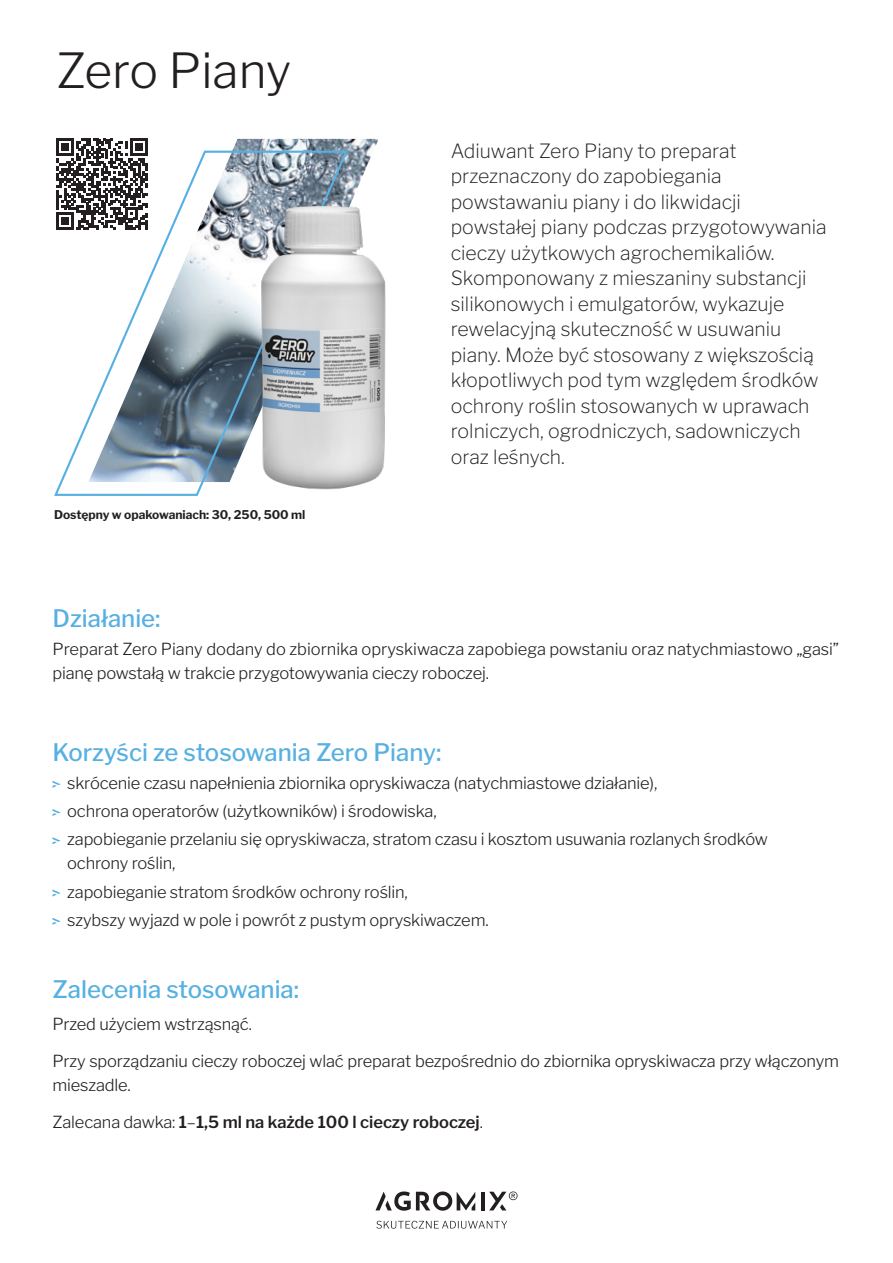
<style>
.page{position:relative;width:893px;height:1263px;background:#fff}
.page>*{position:absolute;margin:0;border:0;box-sizing:border-box;transform-origin:0 0}
.t1{font:300 48px "Libre Franklin";color:#231f20}
.t2{font:500 24px "Libre Franklin";color:#57b0e2}
.t3{font:200 19.5px/25.5px "Libre Franklin";color:#231f20}
.t4{font:300 16.5px/28.2px "Libre Franklin";letter-spacing:-.01em;color:#231f20}
.t5{font:600 16.5px "Libre Franklin";color:#231f20}
.t6{font:700 12px "Libre Franklin";color:#231f20}
.s1{font-weight:300}
</style>
<div class="page">
<svg style="left:376px;top:1221px;width:131px;height:7px"></svg>
<svg style="left:489px;top:1191px;width:28px;height:19px"></svg>
<hr style="left:481px;top:1192px;width:3px;height:18px;background:#231f20">
<svg style="left:375px;top:1191px;width:100px;height:20px"></svg>
<svg style="left:52px;top:781px;width:9px;height:7px"></svg>
<svg style="left:52px;top:809px;width:9px;height:7px"></svg>
<svg style="left:52px;top:837px;width:9px;height:7px"></svg>
<svg style="left:52px;top:889px;width:9px;height:7px"></svg>
<svg style="left:52px;top:918px;width:9px;height:7px"></svg>
<img style="left:232px;top:139px;width:147px;height:45px">
<svg style="left:54px;top:150px;width:295px;height:346px"></svg>
<img style="left:226px;top:184px;width:160px;height:312px">
<svg style="left:56px;top:139px;width:92px;height:91px"></svg>
<h1 class="t1" style="left:57px;top:33px;width:236px">Zero Piany</h1>
<p class="t6" style="left:54px;top:506px;width:253px">Dostępny w opakowaniach: 30, 250, 500 ml</p>
<p class="t3" style="left:451px;top:136px;width:377px">Adiuwant Zero Piany to preparat przeznaczony do zapobiegania powstawaniu piany i do likwidacji powstałej piany podczas przygotowywania cieczy użytkowych agrochemikaliów.<br>Skomponowany z mieszaniny substancji silikonowych i emulgatorów, wykazuje rewelacyjną skuteczność w usuwaniu piany. Może być stosowany z większością kłopotliwych pod tym względem środków ochrony roślin stosowanych w uprawach rolniczych, ogrodniczych, sadowniczych oraz leśnych.</p>
<h2 class="t2" style="left:52px;top:599px;width:110px">Działanie:</h2>
<p class="t4" style="left:52px;top:635px;width:788px;line-height:24px">Preparat Zero Piany dodany do zbiornika opryskiwacza zapobiega powstaniu oraz natychmiastowo „gasi” pianę powstałą w trakcie przygotowywania cieczy roboczej.</p>
<h2 class="t2" style="left:52px;top:733px;width:390px">Korzyści ze stosowania Zero Piany:</h2>
<p class="t4" style="left:67px;top:767px;width:702px">skrócenie czasu napełnienia zbiornika opryskiwacza (natychmiastowe działanie),<br>ochrona operatorów (użytkowników) i środowiska,<br>zapobieganie przelaniu się opryskiwacza, stratom czasu i kosztom usuwania rozlanych środków</p>
<p class="t4" style="left:67px;top:848px;width:423px">ochrony roślin,<br>zapobieganie stratom środków ochrony roślin,<br>szybszy wyjazd w pole i powrót z pustym opryskiwaczem.</p>
<h2 class="t2" style="left:52px;top:970px;width:248px">Zalecenia stosowania:</h2>
<p class="t4" style="left:52px;top:1009px;width:201px">Przed użyciem wstrząsnąć.</p>
<p class="t4" style="left:52px;top:1048px;width:788px;line-height:24px">Przy sporządzaniu cieczy roboczej wlać preparat bezpośrednio do zbiornika opryskiwacza przy włączonym mieszadle.</p>
<p class="t5" style="left:52px;top:1109px;width:432px"><span class="s1">Zalecana dawka:</span> 1<span class="s1">–</span>1,5 ml na każde 100 l cieczy roboczej<span class="s1">.</span></p>
</div>
